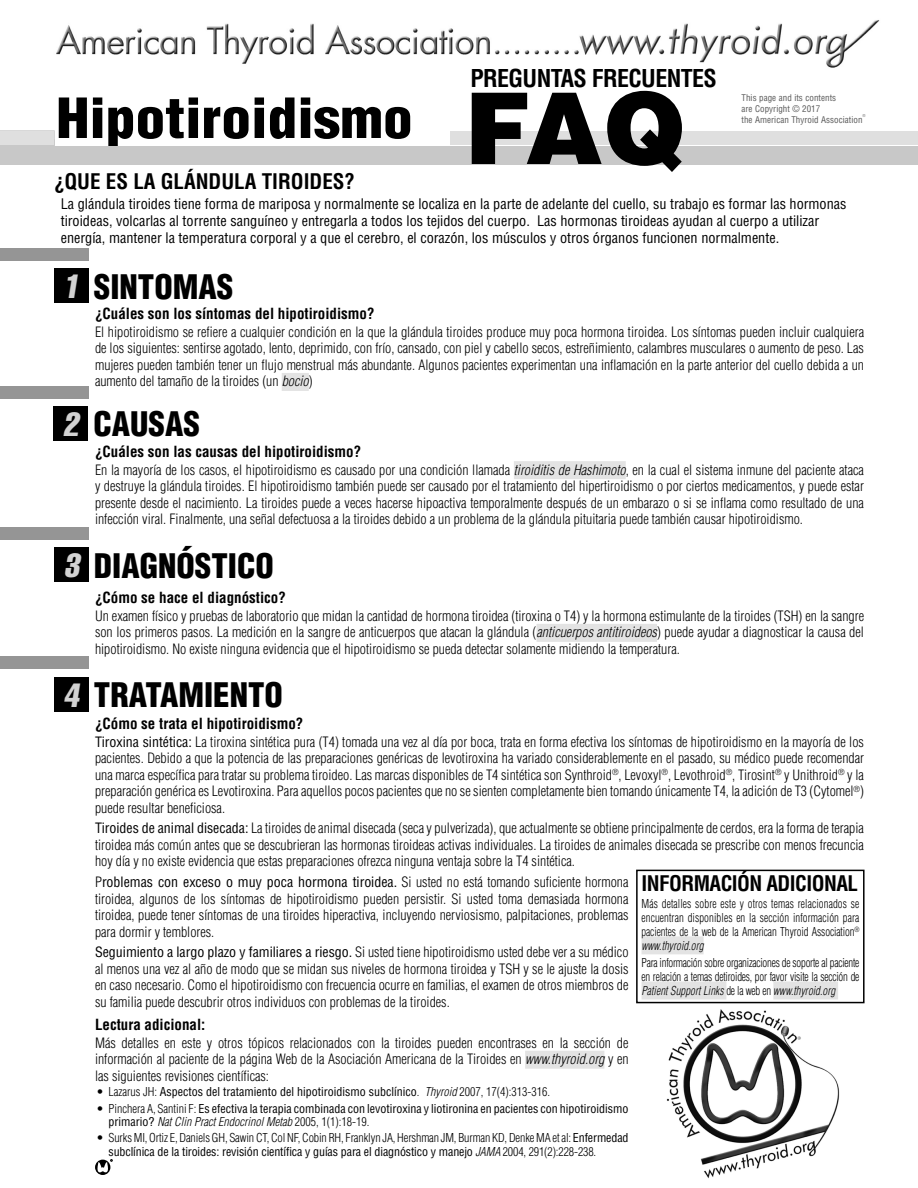
<style>
.page{position:relative;width:918px;height:1188px;background:#fff}
.page>*{position:absolute;margin:0;border:0;box-sizing:border-box;transform-origin:0 0}
.t1{font:900 99px "Helvetica";color:#000}
.t2{font:900 condensed 54px "Helvetica";color:#000;scale:1.1 1}
.t3{font:900 condensed 33px "Helvetica";color:#000}
.t4{font:700 condensed 24px "Helvetica";letter-spacing:-.025em;color:#000}
.t5{font:700 condensed 21px "Helvetica";letter-spacing:-.01em;color:#000}
.t6{font:700 condensed 15px "Helvetica";color:#000}
.t7{font:condensed 14.25px/17.2px "Helvetica";color:#000}
.t8{font:300 condensed 13.95px/16.5px "Helvetica";color:#000;text-align:justify}
.t9{font:300 condensed 12px/14px "Helvetica";letter-spacing:-.01em;color:#000;text-align:justify;scale:.9 1}
.t10{font:condensed 12px/13.5px "Helvetica";color:#000}
.t11{font:300 condensed 12px/13.5px "Helvetica";letter-spacing:-.01em;color:#000}
.t12{font:condensed 9px/10.8px "Helvetica";letter-spacing:.005em;color:#595959}
.t13{font:300 condensed 3.9px "Helvetica";color:#595959}
.s1{font-weight:400;font-style:italic;font-stretch:extra-condensed;color:#d2d2d2}
.s2{font-style:italic}
.s3{font-weight:400}
.s4{font-weight:300}
.s5{font-weight:300;font-style:italic}
</style>
<div class="page">
<div style="left:0;top:155px;width:918px;height:10px;background:#c8c8c8"></div>
<div style="left:282px;top:373px;width:27px;height:18px;background:#e3e3e3"></div>
<div style="left:54px;top:268px;width:34px;height:34px;background:#000"></div>
<div style="left:0;top:248px;width:88px;height:12px;background:#959595"></div>
<div style="left:54px;top:406px;width:34px;height:34px;background:#000"></div>
<div style="left:0;top:386px;width:88px;height:12px;background:#959595"></div>
<div style="left:514px;top:461px;width:112px;height:18px;background:#e3e3e3"></div>
<div style="left:54px;top:547px;width:34px;height:35px;background:#000"></div>
<div style="left:0;top:527px;width:88px;height:12px;background:#959595"></div>
<div style="left:537px;top:624px;width:120px;height:18px;background:#e3e3e3"></div>
<div style="left:54px;top:677px;width:34px;height:34px;background:#000"></div>
<div style="left:0;top:657px;width:88px;height:12px;background:#959595"></div>
<svg style="left:0;top:130px;width:55px;height:16px"></svg>
<img style="left:56px;top:20px;width:824px;height:48px">
<img style="left:666px;top:1009px;width:174px;height:170px">
<div style="left:0;top:146px;width:918px;height:10px;background:#c8c8c8"></div>
<div style="left:0;top:131px;width:54px;height:14px;background:#dfdfdf"></div>
<div style="left:450px;top:131px;width:468px;height:14px;background:#dfdfdf"></div>
<div style="left:636px;top:870px;width:229px;height:133px;border:2px solid #000"></div>
<div style="left:642px;top:936px;width:62px;height:18px;background:#e3e3e3"></div>
<div style="left:642px;top:981px;width:84px;height:18px;background:#e3e3e3"></div>
<div style="left:773px;top:981px;width:65px;height:18px;background:#e3e3e3"></div>
<div style="left:525px;top:1051px;width:79px;height:18px;background:#e3e3e3"></div>
<svg style="left:95px;top:1160px;width:17px;height:15px"></svg>
<svg style="left:797px;top:1036px;width:4px;height:5px"></svg>
<h3 class="t4" style="left:470px;top:64px;width:248px">PREGUNTAS FRECUENTES</h3>
<h1 class="t1" style="left:464px;top:64px;width:223px">FAQ</h1>
<p class="t12" style="left:742px;top:92px;width:123px">This page and its contents<br>are Copyright © 2017<br>the American Thyroid Association</p>
<h2 class="t2" style="left:56px;top:84px;width:326px">Hipotiroidismo</h2>
<p class="t13" style="left:863px;top:114px;width:5px">®</p>
<h3 class="t5" style="left:54px;top:168px;width:303px">¿QUE ES LA GLÁNDULA TIROIDES?</h3>
<p class="t7" style="left:61px;top:195px;width:787px">La glándula tiroides tiene forma de mariposa y normalmente se localiza en la parte de adelante del cuello, su trabajo es formar las hormonas tiroideas, volcarlas al torrente sanguíneo y entregarla a todos los tejidos del cuerpo. Las hormonas tiroideas ayudan al cuerpo a utilizar energía, mantener la temperatura corporal y a que el cerebro, el corazón, los músculos y otros órganos funcionen normalmente.</p>
<h3 class="t3" style="left:63px;top:266px;width:171px"><span class="s1">1</span> SINTOMAS</h3>
<p class="t6" style="left:95px;top:304px;width:281px">¿Cuáles son los síntomas del hipotiroidismo?</p>
<p class="t8" style="left:95px;top:324px;width:771px">El hipotiroidismo se refiere a cualquier condición en la que la glándula tiroides produce muy poca hormona tiroidea. Los síntomas pueden incluir cualquiera de los siguientes: sentirse agotado, lento, deprimido, con frío, cansado, con piel y cabello secos, estreñimiento, calambres musculares o aumento de peso. Las mujeres pueden también tener un flujo menstrual más abundante. Algunos pacientes experimentan una inflamación en la parte anterior del cuello debida a un aumento del tamaño de la tiroides (un <span class="s2">bocio</span>)</p>
<h3 class="t3" style="left:63px;top:403px;width:138px"><span class="s1">2</span> CAUSAS</h3>
<p class="t6" style="left:95px;top:442px;width:268px">¿Cuáles son las causas del hipotiroidismo?</p>
<p class="t8" style="left:95px;top:461px;width:770px">En la mayoría de los casos, el hipotiroidismo es causado por una condición llamada <span class="s2">tiroiditis de Hashimoto</span>, en la cual el sistema inmune del paciente ataca y destruye la glándula tiroides. El hipotiroidismo también puede ser causado por el tratamiento del hipertiroidismo o por ciertos medicamentos, y puede estar presente desde el nacimiento. La tiroides puede a veces hacerse hipoactiva temporalmente después de un embarazo o si se inflama como resultado de una infección viral. Finalmente, una señal defectuosa a la tiroides debido a un problema de la glándula pituitaria puede también causar hipotiroidismo.</p>
<h3 class="t3" style="left:64px;top:545px;width:211px"><span class="s1">3</span> DIAGNÓSTICO</h3>
<p class="t6" style="left:95px;top:588px;width:192px">¿Cómo se hace el diagnóstico?</p>
<p class="t8" style="left:95px;top:607px;width:771px">Un examen físico y pruebas de laboratorio que midan la cantidad de hormona tiroidea (tiroxina o T4) y la hormona estimulante de la tiroides (TSH) en la sangre son los primeros pasos. La medición en la sangre de anticuerpos que atacan la glándula (<span class="s2">anticuerpos antitiroideos</span>) puede ayudar a diagnosticar la causa del hipotiroidismo. No existe ninguna evidencia que el hipotiroidismo se pueda detectar solamente midiendo la temperatura.</p>
<h3 class="t3" style="left:63px;top:674px;width:221px"><span class="s1">4</span> TRATAMIENTO</h3>
<p class="t6" style="left:95px;top:714px;width:210px">¿Cómo se trata el hipotiroidismo?</p>
<p class="t8" style="left:95px;top:734px;width:770px"><span class="s3">Tiroxina sintética:</span> La tiroxina sintética pura (T4) tomada una vez al día por boca, trata en forma efectiva los síntomas de hipotiroidismo en la mayoría de los pacientes. Debido a que la potencia de las preparaciones genéricas de levotiroxina ha variado considerablemente en el pasado, su médico puede recomendar una marca específica para tratar su problema tiroideo. Las marcas disponibles de T4 sintética son Synthroid<sup>®</sup>, Levoxyl<sup>®</sup>, Levothroid<sup>®</sup>, Tirosint<sup>®</sup> y Unithroid<sup>®</sup> y la preparación genérica es Levotiroxina. Para aquellos pocos pacientes que no se sienten completamente bien tomando únicamente T4, la adición de T3 (Cytomel<sup>®</sup>) puede resultar beneficiosa.</p>
<p class="t8" style="left:95px;top:820px;width:770px"><span class="s3">Tiroides de animal disecada:</span> La tiroides de animal disecada (seca y pulverizada), que actualmente se obtiene principalmente de cerdos, era la forma de terapia tiroidea más común antes que se descubrieran las hormonas tiroideas activas individuales. La tiroides de animales disecada se prescribe con menos frecuncia hoy día y no existe evidencia que estas preparaciones ofrezca ninguna ventaja sobre la T4 sintética.</p>
<p class="t8" style="left:95px;top:874px;width:535px">P<span class="s3">roblemas con exceso o muy poca hormona tiroidea.</span> Si usted no está tomando suficiente hormona tiroidea, algunos de los síntomas de hipotiroidismo pueden persistir. Si usted toma demasiada hormona tiroidea, puede tener síntomas de una tiroides hiperactiva, incluyendo nerviosismo, palpitaciones, problemas para dormir y temblores.</p>
<p class="t8" style="left:95px;top:944px;width:535px"><span class="s3">Seguimiento a largo plazo y familiares a riesgo.</span> Si usted tiene hipotiroidismo usted debe ver a su médico al menos una vez al año de modo que se midan sus niveles de hormona tiroidea y TSH y se le ajuste la dosis en caso necesario. Como el hipotiroidismo con frecuencia ocurre en familias, el examen de otros miembros de su familia puede descubrir otros individuos con problemas de la tiroides.</p>
<p class="t6" style="left:95px;top:1015px;width:112px">Lectura adicional:</p>
<p class="t8" style="left:95px;top:1034px;width:535px">Más detalles en este y otros tópicos relacionados con la tiroides pueden encontrases en la sección de información al paciente de la página Web de la Asociación Americana de la Tiroides en <span class="s2">www.thyroid.org</span> y en las siguientes revisiones científicas:</p>
<p class="t10" style="left:97px;top:1085px;width:455px"><span class="s4">• Lazarus JH:</span> Aspectos del tratamiento del hipotiroidismo subclínico<span class="s4">.</span> <span class="s5">Thyroid</span> <span class="s4">2007, 17(4):313-316.</span></p>
<p class="t10" style="left:109px;top:1101px;width:521px;text-indent:-12px"><span class="s4">• Pinchera A, Santini F:</span> Es efectiva la terapia combinada con levotiroxina y liotironina en pacientes con hipotiroidismo primario? <span class="s5">Nat Clin Pract Endocrinol Metab</span> <span class="s4">2005, 1(1):18-19.</span></p>
<p class="t11" style="left:109px;top:1131px;width:522px;text-indent:-12px">• Surks MI, Ortiz E, Daniels GH, Sawin CT, Col NF, Cobin RH, Franklyn JA, Hershman JM, Burman KD, Denke MA et al: <span class="s3">Enfermedad subclínica de la tiroides: revisión científica y guías para el diagnóstico y manejo</span> <span class="s2">JAMA</span> 2004, 291(2):228-238.</p>
<h3 class="t5" style="left:642px;top:871px;width:218px">INFORMACIÓN ADICIONAL</h3>
<p class="t9" style="left:642px;top:897px;width:244px">Más detalles sobre este y otros temas relacionados se encuentran disponibles en la sección información para pacientes de la web de la American Thyroid Association<sup>® </sup><span class="s2">www.thyroid.org</span></p>
<p class="t9" style="left:642px;top:956px;width:244px">Para información sobre organizaciones de soporte al paciente en relación a temas detiroides, por favor visite la sección de <span class="s2">Patient Support Links</span> de la web en <span class="s2">www.thyroid.org</span></p>
</div>
